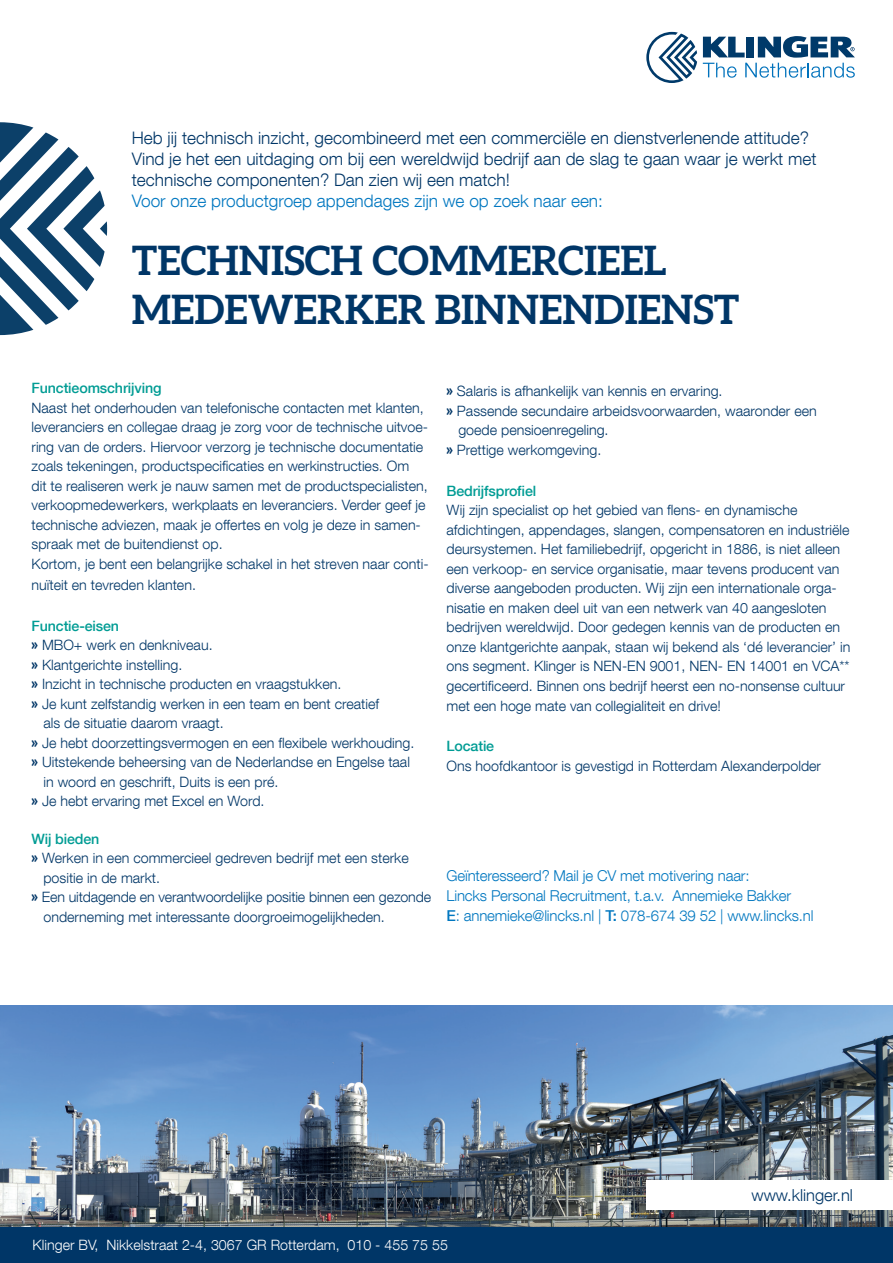
<style>
.page{position:relative;width:893px;height:1263px;background:#fff}
.page>*{position:absolute;margin:0;border:0;box-sizing:border-box;transform-origin:0 0}
.t1{font:700 40.5px/48.6px "Aleo";color:#003667}
.t2{font:300 17.25px/21px "Helvetica Neue LT Com";color:#003667}
.t3{font:300 17.25px "Helvetica Neue LT Com";color:#0077c0}
.t4{font:300 16.5px "Helvetica Neue LT Com";color:#003667}
.t5{font:300 15px/20.2px "Helvetica Neue LT Com";letter-spacing:-.01em;color:#0077c0}
.t6{font:300 14.25px/19.5px "Helvetica Neue LT Com";color:#003667}
.t7{font:500 14.25px "Helvetica Neue LT Com";letter-spacing:-.01em;color:#009c94}
.t8{font:300 14.25px "Helvetica Neue LT Com";color:#fff}
.s1{font-family:"Aleo";font-weight:700;font-size:16.5px}
.s2{font-weight:500}
</style>
<div class="page">
<div style="left:0;top:1227px;width:893px;height:36px;background:#003667"></div>
<svg style="left:646px;top:32px;width:51px;height:51px"></svg>
<svg style="left:703px;top:36px;width:152px;height:42px"></svg>
<svg style="left:0;top:122px;width:107px;height:213px"></svg>
<img style="left:0;top:1006px;width:893px;height:221px">
<div style="left:646px;top:1180px;width:247px;height:30px;background:#fff"></div>
<p class="t2" style="left:132px;top:127px;width:686px">Heb jij technisch inzicht, gecombineerd met een commerciële en dienstverlenende attitude?<br>Vind je het een uitdaging om bij een wereldwijd bedrijf aan de slag te gaan waar je werkt met technische componenten? Dan zien wij een match!</p>
<p class="t3" style="left:132px;top:190px;width:473px">Voor onze productgroep appendages zijn we op zoek naar een:</p>
<h1 class="t1" style="left:132px;top:235px;width:609px">TECHNISCH COMMERCIEEL<br>MEDEWERKER BINNENDIENST</h1>
<p class="t7" style="left:32px;top:379px;width:131px">Functieomschrijving</p>
<p class="t6" style="left:32px;top:397px;width:399px">Naast het onderhouden van telefonische contacten met klanten, leveranciers en collegae draag je zorg voor de technische uitvoe&shy;ring van de orders. Hiervoor verzorg je technische documentatie zoals tekeningen, productspecificaties en werkinstructies. Om<br>dit te realiseren werk je nauw samen met de productspecialisten, verkoopmedewerkers, werkplaats en leveranciers. Verder geef je technische adviezen, maak je offertes en volg je deze in samen&shy;spraak met de buitendienst op.<br>Kortom, je bent een belangrijke schakel in het streven naar conti-</p>
<p class="t6" style="left:32px;top:575px;width:166px">nuïteit en tevreden klanten.</p>
<p class="t7" style="left:32px;top:617px;width:89px">Functie-eisen</p>
<p class="t6" style="left:32px;top:635px;width:183px"><span class="s1">»</span> MBO+ werk en denkniveau.</p>
<p class="t6" style="left:32px;top:655px;width:152px"><span class="s1">»</span> Klantgerichte instelling.</p>
<p class="t6" style="left:32px;top:674px;width:311px"><span class="s1">»</span> Inzicht in technische producten en vraagstukken.</p>
<p class="t6" style="left:32px;top:694px;width:349px"><span class="s1">»</span> Je kunt zelfstandig werken in een team en bent creatief</p>
<p class="t6" style="left:43px;top:713px;width:182px">als de situatie daarom vraagt.</p>
<p class="t6" style="left:32px;top:733px;width:384px"><span class="s1">»</span> Je hebt doorzettingsvermogen en een flexibele werkhouding.</p>
<p class="t6" style="left:32px;top:752px;width:380px"><span class="s1">»</span> Uitstekende beheersing van de Nederlandse en Engelse taal</p>
<p class="t6" style="left:43px;top:772px;width:236px">in woord en geschrift, Duits is een pré.</p>
<p class="t6" style="left:32px;top:791px;width:235px"><span class="s1">»</span> Je hebt ervaring met Excel en Word.</p>
<p class="t7" style="left:32px;top:830px;width:69px">Wij bieden</p>
<p class="t6" style="left:32px;top:848px;width:379px"><span class="s1">»</span> Werken in een commercieel gedreven bedrijf met een sterke</p>
<p class="t6" style="left:43px;top:867px;width:118px">positie in de markt.</p>
<p class="t6" style="left:32px;top:887px;width:401px"><span class="s1">»</span> Een uitdagende en verantwoordelijke positie binnen een gezonde</p>
<p class="t6" style="left:43px;top:906px;width:343px">onderneming met interessante doorgroeimogelijkheden.</p>
<p class="t6" style="left:446px;top:381px;width:278px"><span class="s1">»</span> Salaris is afhankelijk van kennis en ervaring.</p>
<p class="t6" style="left:446px;top:400px;width:372px"><span class="s1">»</span> Passende secundaire arbeidsvoorwaarden, waaronder een</p>
<p class="t6" style="left:458px;top:420px;width:152px">goede pensioenregeling.</p>
<p class="t6" style="left:446px;top:440px;width:156px"><span class="s1">»</span> Prettige werkomgeving.</p>
<p class="t7" style="left:446px;top:482px;width:91px">Bedrijfsprofiel</p>
<p class="t6" style="left:446px;top:500px;width:405px">Wij zijn specialist op het gebied van flens- en dynamische afdichtingen, appendages, slangen, compensatoren en industriële deursystemen. Het familiebedrijf, opgericht in 1886, is niet alleen een verkoop- en service organisatie, maar tevens producent van diverse aangeboden producten. Wij zijn een internationale orga&shy;nisatie en maken deel uit van een netwerk van 40 aangesloten bedrijven wereldwijd. Door gedegen kennis van de producten en onze klantgerichte aanpak, staan wij bekend als ‘dé leverancier’ in ons segment. Klinger is NEN-EN 9001, NEN- EN 14001 en VCA** gecertificeerd. Binnen ons bedrijf heerst een no-nonsense cultuur met een hoge mate van collegialiteit en drive!</p>
<p class="t7" style="left:446px;top:738px;width:49px">Locatie</p>
<p class="t6" style="left:446px;top:756px;width:376px">Ons hoofdkantoor is gevestigd in Rotterdam Alexanderpolder</p>
<p class="t5" style="left:446px;top:865px;width:368px">Geïnteresseerd? Mail je CV met motivering naar:<br>Lincks Personal Recruitment, t.a.v. Annemieke Bakker<br><span class="s2">E</span>: annemieke@lincks.nl | <span class="s2">T:</span> 078-674 39 52 | www.lincks.nl</p>
<p class="t4" style="left:751px;top:1185px;width:103px">www.klinger.nl</p>
<p class="t8" style="left:33px;top:1236px;width:417px">Klinger BV, Nikkelstraat 2-4, 3067 GR Rotterdam, 010 - 455 75 55</p>
</div>
